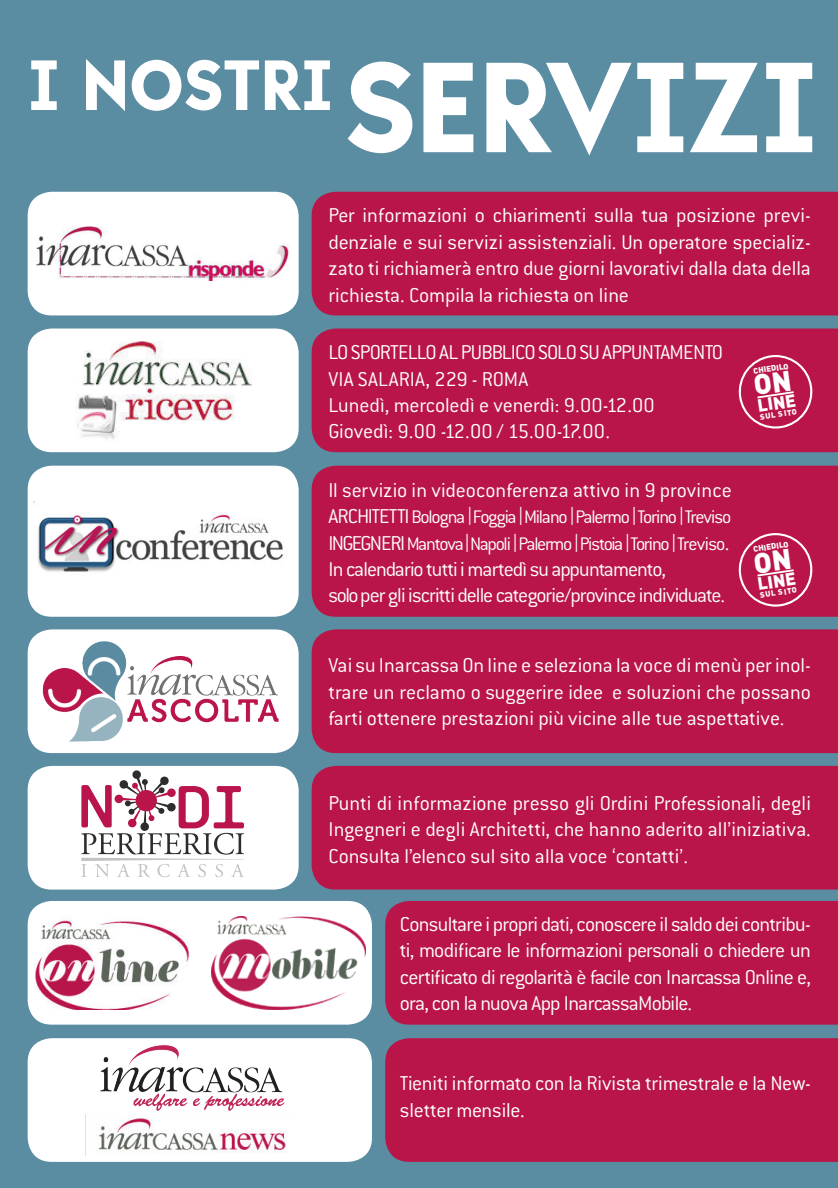
<style>
.page{position:relative;width:838px;height:1188px;background:#fff}
.page>*{position:absolute;margin:0;border:0;box-sizing:border-box;transform-origin:0 0}
.t1{font:134.4px "Beika";color:#fff}
.t2{font:74.4px "Beika";color:#fff}
.t3{font:300 22px/26.4px "Conduit ITC";letter-spacing:-.01em;color:#fff;text-align:justify}
.t4{font:300 22px/26.4px "Conduit ITC";letter-spacing:-.045em;color:#fff}
.t5{font:300 20px/26.4px "Conduit ITC";letter-spacing:-.06em;color:#fff}
.t6{font:900 17.6px "DIN";color:#fff}
.t7{font:900 8px "DIN";color:#fff}
.s1{font-size:22px}
.s2{font-family:"Fira Sans"}
</style>
<div class="page">
<div style="left:0;top:0;width:837px;height:1188px;background:#5a8ca2"></div>
<div style="left:311px;top:192px;width:526px;height:123px;background:#ba1549"></div>
<div style="left:28px;top:192px;width:270px;height:123px;background:#fff;border-radius:24px"></div>
<div style="left:311px;top:328px;width:526px;height:124px;background:#ba1549"></div>
<div style="left:28px;top:328px;width:270px;height:124px;background:#fff;border-radius:24px"></div>
<div style="left:311px;top:466px;width:526px;height:151px;background:#ba1549"></div>
<div style="left:28px;top:466px;width:270px;height:151px;background:#fff;border-radius:24px"></div>
<div style="left:311px;top:629px;width:526px;height:124px;background:#ba1549"></div>
<div style="left:28px;top:629px;width:270px;height:124px;background:#fff;border-radius:24px"></div>
<div style="left:311px;top:766px;width:526px;height:123px;background:#ba1549"></div>
<div style="left:28px;top:766px;width:270px;height:123px;background:#fff;border-radius:24px"></div>
<div style="left:385px;top:901px;width:452px;height:123px;background:#ba1549"></div>
<div style="left:28px;top:901px;width:344px;height:123px;background:#fff;border-radius:24px"></div>
<img style="left:36px;top:226px;width:254px;height:55px">
<img style="left:75px;top:342px;width:176px;height:98px">
<img style="left:33px;top:501px;width:251px;height:71px">
<img style="left:42px;top:641px;width:237px;height:101px">
<svg style="left:81px;top:770px;width:163px;height:107px"></svg>
<img style="left:211px;top:917px;width:154px;height:92px">
<div style="left:385px;top:1038px;width:452px;height:123px;background:#ba1549"></div>
<div style="left:28px;top:1038px;width:344px;height:123px;background:#fff;border-radius:24px"></div>
<img style="left:90px;top:1038px;width:208px;height:73px">
<img style="left:98px;top:1118px;width:189px;height:34px">
<img style="left:35px;top:920px;width:153px;height:89px">
<svg style="left:735px;top:355px;width:79px;height:73px;background:#c02a59"></svg>
<svg style="left:735px;top:533px;width:79px;height:73px;background:#c02a59"></svg>
<h2 class="t2" style="left:28px;top:44px;width:306px">I NOSTRI</h2>
<h1 class="t1" style="left:344px;top:33px;width:474px">SERVIZI</h1>
<p class="t3" style="left:328px;top:202px;width:483px">Per informazioni o chiarimenti sulla tua posizione previ&shy;denziale e sui servizi assistenziali. Un operatore specializ&shy;zato ti richiamerà entro due giorni lavorativi dalla data della richiesta. Compila la richiesta on line</p>
<p class="t3" style="left:328px;top:339px;width:396px;text-align:left">LO SPORTELLO AL PUBBLICO SOLO SU APPUNTAMENTO VIA SALARIA, 229 - ROMA<br>Lunedì, mercoledì e venerdì: 9.00-12.00<br>Giovedì: 9.00 -12.00 / 15.00-17.00.</p>
<p class="t7" style="left:752px;top:366px;width:37px;rotate:-8deg">CHIEDILO</p>
<p class="t6" style="left:755px;top:394px;width:40px;rotate:-8deg">LINE</p>
<p class="t7" style="left:759px;top:412px;width:38px;rotate:-8deg">SUL SITO</p>
<p class="t3" style="left:328px;top:477px;width:404px">Il servizio in videoconferenza attivo in 9 province</p>
<p class="t5" style="left:328px;top:504px;width:404px"><span class="s1">ARCHITETTI</span> Bologna <span class="s2">|</span> Foggia <span class="s2">|</span> Milano <span class="s2">|</span> Palermo <span class="s2">|</span> Torino <span class="s2">|</span> Treviso<br><span class="s1">INGEGNERI</span> Mantova <span class="s2">|</span> Napoli <span class="s2">|</span> Palermo <span class="s2">|</span> Pistoia <span class="s2">|</span> Torino <span class="s2">|</span> Treviso<span class="s1">.</span></p>
<p class="t4" style="left:328px;top:556px;width:398px">In calendario tutti i martedì su appuntamento,<br>solo per gli iscritti delle categorie/province individuate.</p>
<p class="t7" style="left:752px;top:544px;width:37px;rotate:-8deg">CHIEDILO</p>
<p class="t6" style="left:755px;top:572px;width:40px;rotate:-8deg">LINE</p>
<p class="t7" style="left:759px;top:590px;width:38px;rotate:-8deg">SUL SITO</p>
<p class="t3" style="left:328px;top:652px;width:483px">Vai su Inarcassa On line e seleziona la voce di menù per inol&shy;trare un reclamo o suggerire idee e soluzioni che possano farti ottenere prestazioni più vicine alle tue aspettative.</p>
<p class="t3" style="left:328px;top:789px;width:483px">Punti di informazione presso gli Ordini Professionali, degli Ingegneri e degli Architetti, che hanno aderito all’iniziativa.<br>Consulta l’elenco sul sito alla voce ‘contatti’.</p>
<p class="t3" style="left:400px;top:911px;width:412px">Consultare i propri dati, conoscere il saldo dei contribu&shy;ti, modificare le informazioni personali o chiedere un certificato di regolarità è facile con Inarcassa Online e, ora, con la nuova App InarcassaMobile.</p>
<p class="t3" style="left:400px;top:1070px;width:412px">Tieniti informato con la Rivista trimestrale e la New&shy;sletter mensile.</p>
</div>
